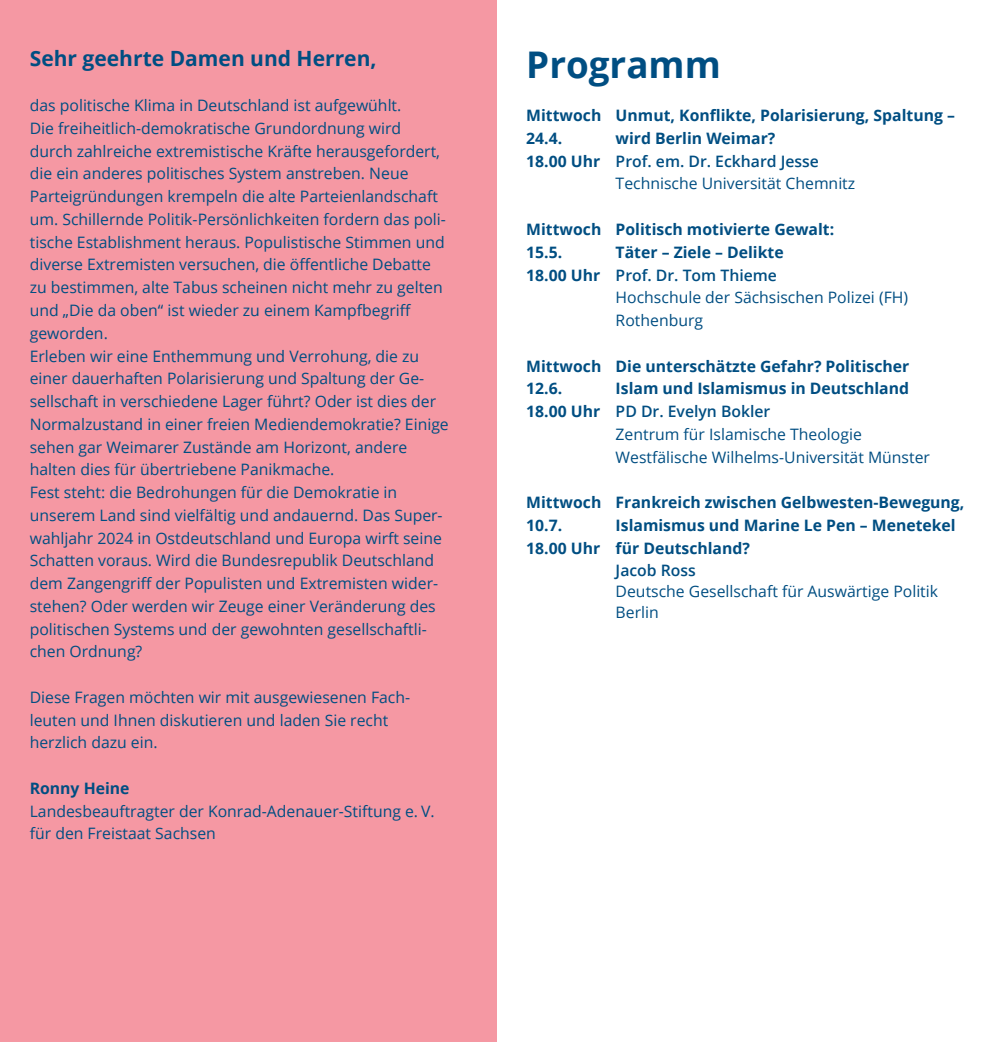
<style>
.page{position:relative;width:993px;height:1042px;background:#fff}
.page>*{position:absolute;margin:0;border:0;box-sizing:border-box;transform-origin:0 0}
.Headline_Programm{font:700 36.75px "Open Sans";color:#004e82}
.Headline_Anrede{font:700 21px "Open Sans";color:#004e82}
.Fließtext{font:15.75px/22.8px "Open Sans";color:#004e82}
.Fließtext-2{font:700 15.75px/22.8px "Open Sans";color:#004e82}
.Fließtext-3{font:600 15.75px "Open Sans";color:#004e82}
.s1{font-weight:700}
</style>
<div class="page">
<div style="left:0;top:0;width:496px;height:1042px;background:#f598a3"></div>
<p class="Headline_Anrede" style="left:30px;top:43px;width:348px">Sehr geehrte Damen und Herren,</p>
<p class="Fließtext" style="left:30px;top:94px;width:417px">das politische Klima in Deutschland ist aufgewühlt.<br>Die freiheitlich-demokratische Grundordnung wird durch zahlreiche extremistische Kräfte herausgefordert, die ein anderes politisches System anstreben. Neue Parteigründungen krempeln die alte Parteienlandschaft um. Schillernde Politik-Persönlichkeiten fordern das poli&shy;tische Establishment heraus. Populistische Stimmen und diverse Extremisten versuchen, die öffentliche Debatte zu bestimmen, alte Tabus scheinen nicht mehr zu gelten und „Die da oben“ ist wieder zu einem Kampfbegriff geworden.</p>
<p class="Fließtext" style="left:30px;top:344px;width:420px">Erleben wir eine Enthemmung und Verrohung, die zu einer dauerhaften Polarisierung und Spaltung der Ge&shy;sellschaft in verschiedene Lager führt? Oder ist dies der Normalzustand in einer freien Mediendemokratie? Einige sehen gar Weimarer Zustände am Horizont, andere</p>
<p class="Fließtext" style="left:30px;top:458px;width:306px">halten dies für übertriebene Panikmache.</p>
<p class="Fließtext" style="left:30px;top:480px;width:414px">Fest steht: die Bedrohungen für die Demokratie in unserem Land sind vielfältig und andauernd. Das Super&shy;wahljahr 2024 in Ostdeutschland und Europa wirft seine Schatten voraus. Wird die Bundesrepublik Deutschland dem Zangengriff der Populisten und Extremisten wider&shy;stehen? Oder werden wir Zeuge einer Veränderung des politischen Systems und der gewohnten gesellschaftli&shy;chen Ordnung?</p>
<p class="Fließtext" style="left:30px;top:685px;width:382px">Diese Fragen möchten wir mit ausgewiesenen Fach&shy;leuten und Ihnen diskutieren und laden Sie recht</p>
<p class="Fließtext" style="left:30px;top:731px;width:129px">herzlich dazu ein.</p>
<p class="Fließtext" style="left:30px;top:776px;width:406px"><span class="s1">Ronny Heine<br></span>Landesbeauftragter der Konrad-Adenauer-Stiftung e. V.</p>
<p class="Fließtext" style="left:30px;top:822px;width:187px">für den Freistaat Sachsen</p>
<p class="Headline_Programm" style="left:526px;top:38px;width:196px">Programm</p>
<p class="Fließtext-2" style="left:526px;top:104px;width:77px">Mittwoch</p>
<p class="Fließtext-2" style="left:526px;top:126px;width:37px">24.4.</p>
<p class="Fließtext-2" style="left:526px;top:149px;width:75px">18.00 Uhr</p>
<p class="Fließtext-2" style="left:615px;top:104px;width:341px">Unmut, Konflikte, Polarisierung, Spaltung –</p>
<p class="Fließtext-2" style="left:615px;top:126px;width:161px">wird Berlin Weimar?</p>
<p class="Fließtext-3" style="left:615px;top:150px;width:205px">Prof. em. Dr. Eckhard Jesse</p>
<p class="Fließtext" style="left:615px;top:172px;width:241px">Technische Universität Chemnitz</p>
<p class="Fließtext-2" style="left:615px;top:217px;width:220px">Politisch motivierte Gewalt:</p>
<p class="Fließtext-2" style="left:615px;top:240px;width:169px">Täter – Ziele – Delikte</p>
<p class="Fließtext-3" style="left:615px;top:264px;width:163px">Prof. Dr. Tom Thieme</p>
<p class="Fließtext" style="left:615px;top:286px;width:294px">Hochschule der Sächsischen Polizei (FH)</p>
<p class="Fließtext" style="left:615px;top:308px;width:89px">Rothenburg</p>
<p class="Fließtext-2" style="left:615px;top:354px;width:295px">Die unterschätzte Gefahr? Politischer<br>Islam und Islamismus in Deutschland</p>
<p class="Fließtext-3" style="left:615px;top:400px;width:156px">PD Dr. Evelyn Bokler</p>
<p class="Fließtext" style="left:615px;top:422px;width:247px">Zentrum für Islamische Theologie</p>
<p class="Fließtext" style="left:615px;top:445px;width:316px">Westfälische Wilhelms-Universität Münster</p>
<p class="Fließtext-2" style="left:615px;top:490px;width:350px">Frankreich zwischen Gelbwesten-Bewegung,<br>Islamismus und Marine Le Pen – Menetekel für Deutschland?</p>
<p class="Fließtext-3" style="left:615px;top:560px;width:82px">Jacob Ross</p>
<p class="Fließtext" style="left:615px;top:581px;width:324px;line-height:21px">Deutsche Gesellschaft für Auswärtige Politik<br>Berlin</p>
<p class="Fließtext-2" style="left:526px;top:217px;width:77px">Mittwoch</p>
<p class="Fließtext-2" style="left:526px;top:240px;width:37px">15.5.</p>
<p class="Fließtext-2" style="left:526px;top:263px;width:75px">18.00 Uhr</p>
<p class="Fließtext-2" style="left:526px;top:354px;width:77px">Mittwoch</p>
<p class="Fließtext-2" style="left:526px;top:377px;width:37px">12.6.</p>
<p class="Fließtext-2" style="left:526px;top:399px;width:75px">18.00 Uhr</p>
<p class="Fließtext-2" style="left:526px;top:490px;width:77px">Mittwoch</p>
<p class="Fließtext-2" style="left:526px;top:513px;width:37px">10.7.</p>
<p class="Fließtext-2" style="left:526px;top:536px;width:75px">18.00 Uhr</p>
</div>
